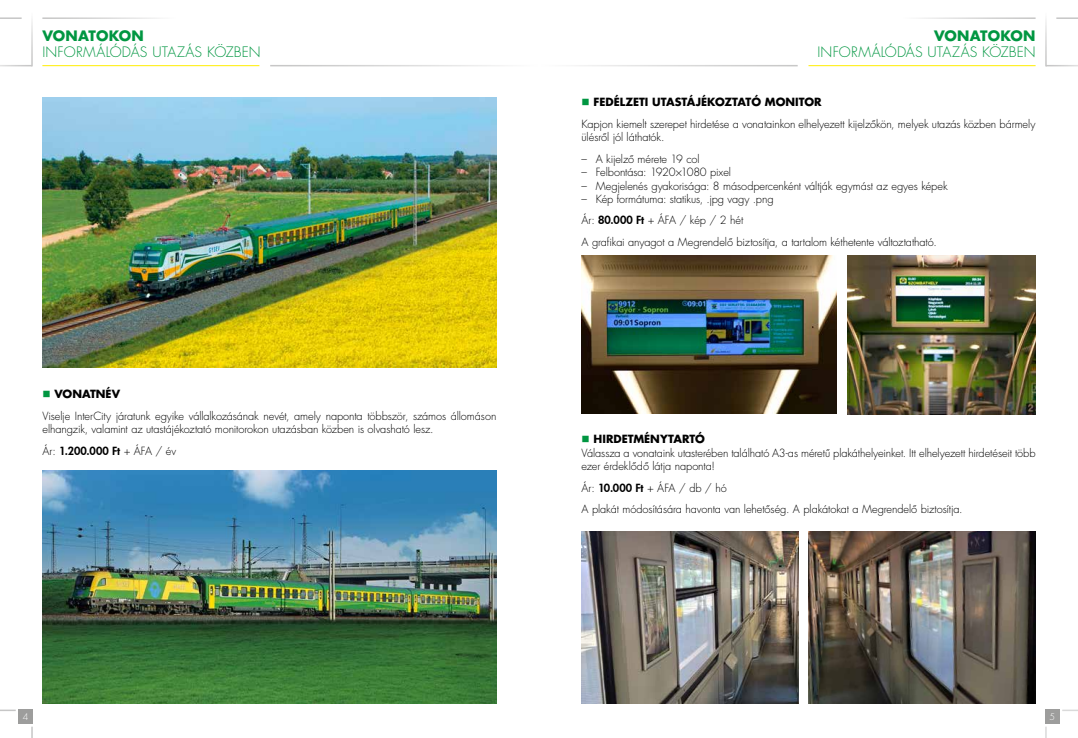
<style>
.page{position:relative;width:1078px;height:738px;background:#fff}
.page>*{position:absolute;margin:0;border:0;box-sizing:border-box;transform-origin:0 0}
.t1{font:300 14px "Futura LT Pro";letter-spacing:.01em;color:#009641}
.t2{font:700 14px "Futura LT Pro";letter-spacing:.01em;color:#009641}
.t3{font:300 11px/21.7px "Futura LT Pro";letter-spacing:-.01em;color:#000}
.t4{font:800 11px "Futura";letter-spacing:.015em;color:#000}
.t5{font:300 9px "Futura LT Pro";color:#fff}
.s1{color:#009641}
.s2{font-weight:700}
.s3{font-family:"Futura LT Pro";font-weight:300}
.s4{font-family:"Futura";font-weight:800}
</style>
<div class="page">
<img style="left:42px;top:97px;width:454px;height:270px">
<img style="left:581px;top:255px;width:255px;height:158px">
<img style="left:847px;top:255px;width:188px;height:159px">
<img style="left:43px;top:470px;width:453px;height:233px">
<img style="left:808px;top:531px;width:227px;height:172px">
<img style="left:581px;top:531px;width:217px;height:172px">
<div style="left:19px;top:709px;width:14px;height:14px;background:#9d9d9c"></div>
<svg style="left:0;top:709px;width:16px;height:1px"></svg>
<svg style="left:31px;top:726px;width:2px;height:11px"></svg>
<div style="left:1044px;top:709px;width:15px;height:14px;background:#9d9d9c"></div>
<svg style="left:1062px;top:709px;width:15px;height:1px"></svg>
<hr style="left:0;top:17px;width:22px;height:2px;background:#c6c6c6">
<hr style="left:1056px;top:17px;width:21px;height:2px;background:#c6c6c6">
<hr style="left:42px;top:65px;width:217px;height:1px;background:#ffed00">
<hr style="left:808px;top:65px;width:227px;height:1px;background:#ffed00">
<p class="t2" style="left:42px;top:24px;width:103px">VONATOKON</p>
<p class="t1" style="left:42px;top:43px;width:219px">INFORMÁLÓDÁS UTAZÁS KÖZBEN</p>
<p class="t3" style="left:43px;top:383px;width:455px"><span class="s1">■</span> <span class="s2">VONATNÉV<br></span>Viselje InterCity járatunk egyike vállalkozásának nevét, amely naponta többször, számos állomáson</p>
<p class="t3" style="left:43px;top:418px;width:392px">elhangzik, valamint az utastájékoztató monitorokon utazásban közben is olvasható lesz.</p>
<p class="t4" style="left:43px;top:443px;width:135px"><span class="s3">Ár:</span> 1.200.000 Ft <span class="s3">+ ÁFA / év</span></p>
<p class="t2" style="left:933px;top:24px;width:103px">VONATOKON</p>
<p class="t1" style="left:817px;top:43px;width:219px">INFORMÁLÓDÁS UTAZÁS KÖZBEN</p>
<p class="t3" style="left:581px;top:91px;width:455px"><span class="s1">■</span> <span class="s2">FEDÉLZETI UTASTÁJÉKOZTATÓ MONITOR<br></span>Kapjon kiemelt szerepet hirdetése a vonatainkon elhelyezett kijelzőkön, melyek utazás közben bármely</p>
<p class="t3" style="left:581px;top:126px;width:84px">ülésről jól láthatók.</p>
<p class="t3" style="left:581px;top:148px;width:120px">– A kijelző mérete 19 col</p>
<p class="t3" style="left:581px;top:161px;width:151px">– Felbontása: 1920×1080 pixel</p>
<p class="t3" style="left:581px;top:174px;width:367px">– Megjelenés gyakorisága: 8 másodpercenként váltják egymást az egyes képek</p>
<p class="t3" style="left:581px;top:188px;width:356px">– Kép formátuma: statikus, .jpg vagy .png<br>Ár: <span class="s4">80.000 Ft</span> + ÁFA / kép / 2 hét<br>A grafikai anyagot a Megrendelő biztosítja, a tartalom kéthetente változtatható.</p>
<p class="t3" style="left:581px;top:432px;width:455px;line-height:13.2px"><span class="s1">■</span> <span class="s2">HIRDETMÉNYTARTÓ<br></span>Válassza a vonataink utasterében található A3-as méretű plakáthelyeinket. Itt elhelyezett hirdetéseit több ezer érdeklődő látja naponta!</p>
<p class="t3" style="left:581px;top:476px;width:382px">Ár: <span class="s4">10.000 Ft</span> + ÁFA / db / hó<br>A plakát módosítására havonta van lehetőség. A plakátokat a Megrendelő biztosítja.</p>
<p class="t5" style="left:23px;top:710px;width:7px">4</p>
<p class="t5" style="left:1049px;top:710px;width:7px">5</p>
</div>
